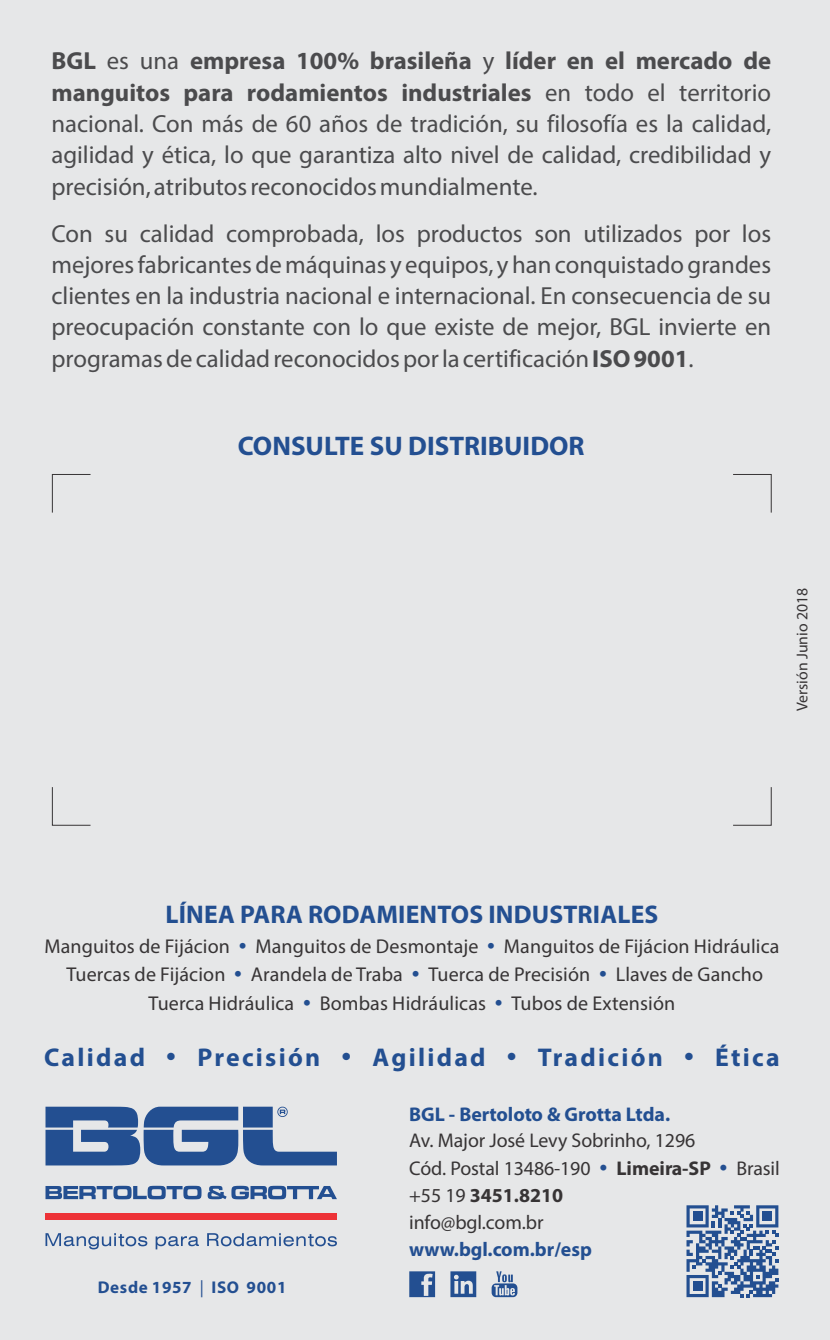
<style>
.page{position:relative;width:830px;height:1340px;background:#fff}
.page>*{position:absolute;margin:0;border:0;box-sizing:border-box;transform-origin:0 0}
.t1{font:700 27px "Myriad Pro";color:#234f91}
.t2{font:700 25.65px "Myriad Pro";letter-spacing:.075em;color:#234f91}
.t3{font:700 25.65px "Myriad Pro";letter-spacing:.005em;color:#234f91}
.t4{font:24.75px/31.3px "Myriad Pro";color:#4b4b4d;text-align:justify}
.t5{font:20.03px "Myriad Pro";letter-spacing:.005em;color:#373435}
.t6{font:19.8px/27.4px "Myriad Pro";letter-spacing:-.005em;color:#373435}
.t7{font:700 19.8px "Myriad Pro";color:#234f91}
.t8{font:700 19.8px "Myriad Pro";color:#373435}
.t9{font:700 17.1px "Myriad Pro";letter-spacing:.04em;color:#234f91}
.t10{font:15.75px "Myriad Pro";color:#373435}
.s1{font-weight:700}
.s2{font-family:"Humanist 777 BT Bold B";font-weight:400}
.s3{font-weight:400}
</style>
<div class="page">
<div style="left:0;top:0;width:829px;height:1339px;background:#e6e7e8"></div>
<svg style="left:52px;top:474px;width:39px;height:39px"></svg>
<svg style="left:52px;top:787px;width:39px;height:39px"></svg>
<svg style="left:733px;top:787px;width:38px;height:39px"></svg>
<svg style="left:733px;top:474px;width:38px;height:39px"></svg>
<svg style="left:45px;top:1106px;width:292px;height:59px"></svg>
<svg style="left:45px;top:1185px;width:292px;height:14px"></svg>
<div style="left:45px;top:1212px;width:292px;height:7px;background:#ed3237"></div>
<svg style="left:45px;top:1233px;width:292px;height:16px"></svg>
<svg style="left:409px;top:1271px;width:26px;height:26px"></svg>
<svg style="left:450px;top:1271px;width:26px;height:26px"></svg>
<svg style="left:491px;top:1271px;width:26px;height:26px"></svg>
<svg style="left:686px;top:1205px;width:92px;height:92px"></svg>
<p class="t4" style="left:51px;top:47px;width:721px"><span class="s1">BGL</span> es una <span class="s1">empresa 100% brasileña</span> y <span class="s1">líder en el mercado de manguitos para rodamientos industriales</span> en todo el territorio nacional. Con más de 60 años de tradición, su filosofía es la calidad, agilidad y ética, lo que garantiza alto nivel de calidad, credibilidad y precisión, atributos reconocidos mundialmente.</p>
<p class="t4" style="left:51px;top:220px;width:721px">Con su calidad comprobada, los productos son utilizados por los mejores fabricantes de máquinas y equipos, y han conquistado grandes clientes en la industria nacional e internacional. En consecuencia de su preocupación constante con lo que existe de mejor, BGL invierte en programas de calidad reconocidos por la certificación<span class="s1">ISO 9001</span>.</p>
<p class="t1" style="left:237px;top:435px;width:348px">CONSULTE SU DISTRIBUIDOR</p>
<p class="t10" style="left:795px;top:711px;width:125px;rotate:-90deg">Versión Junio 2018</p>
<p class="t3" style="left:165px;top:904px;width:494px">LÍNEA PARA RODAMIENTOS INDUSTRIALES</p>
<p class="t5" style="left:44px;top:938px;width:187px">Manguitos de Fijácion</p>
<p class="t5" style="left:255px;top:938px;width:224px">Manguitos de Desmontaje</p>
<p class="t5" style="left:503px;top:938px;width:277px">Manguitos de Fijácion Hidráulica</p>
<p class="t5" style="left:66px;top:966px;width:160px">Tuercas de Fijácion</p>
<p class="t5" style="left:251px;top:966px;width:153px">Arandela de Traba</p>
<p class="t5" style="left:428px;top:966px;width:163px">Tuerca de Precisión</p>
<p class="t5" style="left:615px;top:966px;width:149px">Llaves de Gancho</p>
<p class="t5" style="left:148px;top:994px;width:147px">Tuerca Hidráulica</p>
<p class="t5" style="left:319px;top:994px;width:168px">Bombas Hidráulicas</p>
<p class="t5" style="left:511px;top:994px;width:165px">Tubos de Extensión</p>
<p class="t2" style="left:44px;top:1046px;width:736px">Calidad <span class="s2">•</span> Precisión <span class="s2">•</span> Agilidad <span class="s2">•</span> Tradición <span class="s2">•</span> Ética</p>
<p class="t7" style="left:409px;top:1105px;width:262px">BGL - Bertoloto &amp; Grotta Ltda.</p>
<p class="t6" style="left:409px;top:1128px;width:287px">Av. Major José Levy Sobrinho, 1296<br>Cód. Postal 13486-190</p>
<p class="t8" style="left:616px;top:1159px;width:165px">Limeira-SP <span class="s3">Brasil</span></p>
<p class="t9" style="left:98px;top:1279px;width:190px">Desde 1957 <span class="s3">|</span> ISO 9001</p>
<p class="t6" style="left:409px;top:1183px;width:155px;line-height:26.6px">+55 19 <span class="s1">3451.8210 </span>info@bgl.com.br</p>
<p class="t7" style="left:409px;top:1241px;width:184px">www.bgl.com.br/esp</p>
</div>
